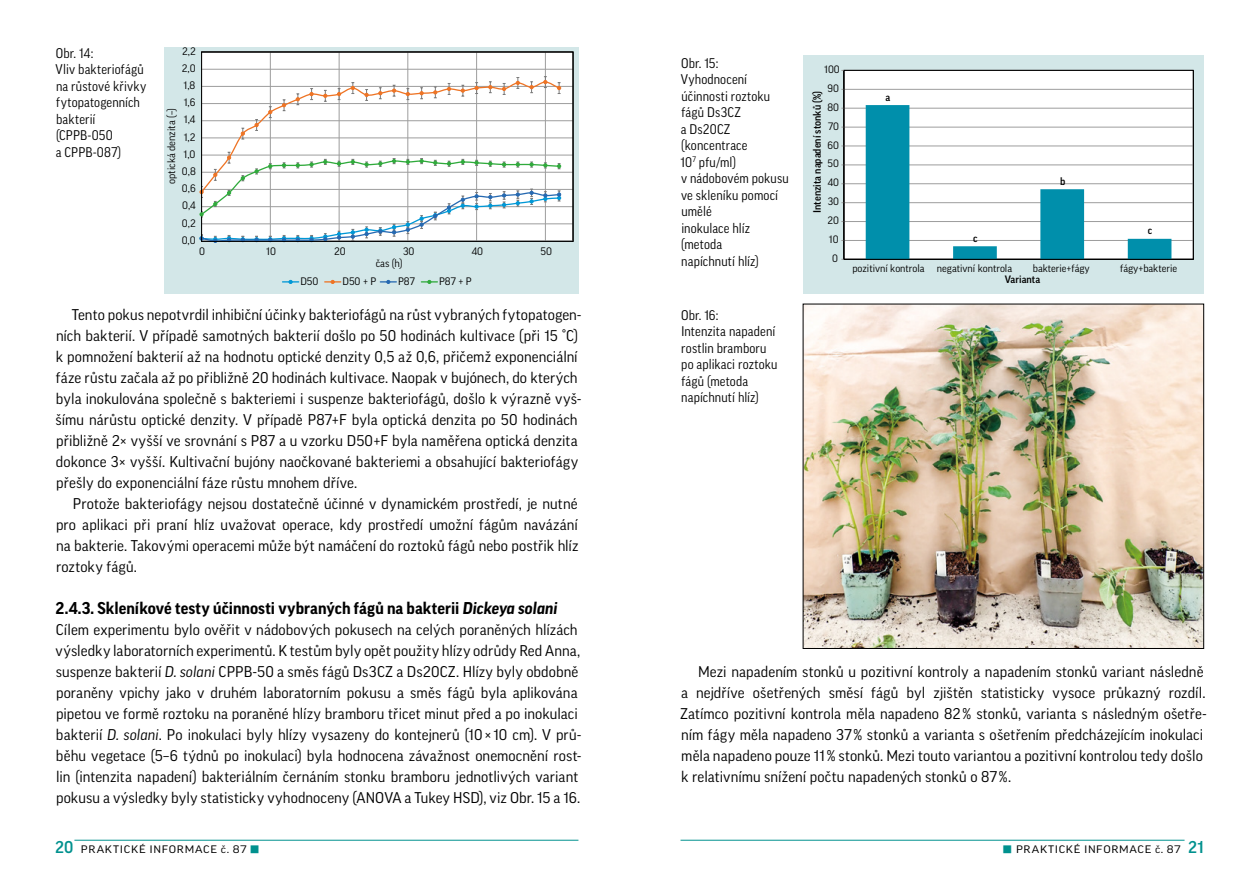
<style>
.page{position:relative;width:1259px;height:893px;background:#fff}
.page>*{position:absolute;margin:0;border:0;box-sizing:border-box;transform-origin:0 0}
.t1{font:700 16.5px "Good Pro";letter-spacing:.005em;color:#000}
.t2{font:15px/21px "Good Pro";letter-spacing:.005em;color:#000}
.t3{font:13.5px/16.5px "Good Pro Narr";letter-spacing:.01em;color:#000}
.t4{font:10.5px "Good Pro";color:#000}
.t5{font:expanded 10.5px "Good Pro";letter-spacing:.065em;color:#000}
.t6{font:10.35px "Good Pro";color:#000}
.t7{font:500 10.35px "Good Pro";letter-spacing:.005em;color:#000}
.s1{font-style:italic}
.s2{font-weight:500;font-stretch:normal;font-size:16.5px;color:#00918e}
.s3{font-family:"Koz Go Pro";font-weight:800;font-stretch:normal;font-size:9.75px;color:#00918e}
</style>
<div class="page">
<div style="left:164px;top:47px;width:414px;height:246px;background:#d3e7e8"></div>
<div style="left:201px;top:52px;width:372px;height:189px;background:#fff"></div>
<hr style="left:201px;top:224px;width:372px;height:1px;background:#9d9d9d">
<hr style="left:201px;top:206px;width:372px;height:1px;background:#9d9d9d">
<hr style="left:201px;top:189px;width:372px;height:1px;background:#9d9d9d">
<hr style="left:201px;top:172px;width:372px;height:1px;background:#9d9d9d">
<hr style="left:201px;top:155px;width:372px;height:1px;background:#9d9d9d">
<hr style="left:201px;top:138px;width:372px;height:1px;background:#9d9d9d">
<hr style="left:201px;top:120px;width:372px;height:1px;background:#9d9d9d">
<hr style="left:201px;top:103px;width:372px;height:1px;background:#9d9d9d">
<hr style="left:201px;top:86px;width:372px;height:1px;background:#9d9d9d">
<hr style="left:201px;top:69px;width:372px;height:1px;background:#9d9d9d">
<hr style="left:270px;top:52px;width:1px;height:189px;background:#9d9d9d">
<hr style="left:339px;top:52px;width:1px;height:189px;background:#9d9d9d">
<hr style="left:407px;top:52px;width:1px;height:189px;background:#9d9d9d">
<hr style="left:476px;top:52px;width:1px;height:189px;background:#9d9d9d">
<hr style="left:545px;top:52px;width:1px;height:189px;background:#9d9d9d">
<svg style="left:200px;top:76px;width:361px;height:167px"></svg>
<svg style="left:282px;top:280px;width:17px;height:4px"></svg>
<svg style="left:325px;top:280px;width:16px;height:4px"></svg>
<svg style="left:380px;top:280px;width:16px;height:4px"></svg>
<svg style="left:421px;top:280px;width:16px;height:4px"></svg>
<div style="left:803px;top:55px;width:400px;height:238px;background:#d3e7e8"></div>
<div style="left:844px;top:70px;width:349px;height:189px;background:#fff"></div>
<hr style="left:844px;top:240px;width:349px;height:1px;background:#9d9d9d">
<hr style="left:844px;top:221px;width:349px;height:1px;background:#9d9d9d">
<hr style="left:844px;top:202px;width:349px;height:1px;background:#9d9d9d">
<hr style="left:844px;top:183px;width:349px;height:1px;background:#9d9d9d">
<hr style="left:844px;top:165px;width:349px;height:1px;background:#9d9d9d">
<hr style="left:844px;top:146px;width:349px;height:1px;background:#9d9d9d">
<hr style="left:844px;top:127px;width:349px;height:1px;background:#9d9d9d">
<hr style="left:844px;top:108px;width:349px;height:1px;background:#9d9d9d">
<hr style="left:844px;top:89px;width:349px;height:1px;background:#9d9d9d">
<svg style="left:865px;top:105px;width:306px;height:154px"></svg>
<hr style="left:844px;top:259px;width:349px;height:1px;background:#000">
<hr style="left:843px;top:70px;width:1px;height:189px;background:#000">
<img style="left:805px;top:306px;width:396px;height:341px">
<hr style="left:74px;top:840px;width:504px;height:1px;background:#00918e">
<hr style="left:680px;top:840px;width:504px;height:1px;background:#00918e">
<p class="t3" style="left:56px;top:45px;width:92px">Obr. 14:<br>Vliv bakteriofágů na růstové křivky fytopatogenních bakterií (CPPB-050<br>a CPPB-087)</p>
<p class="t4" style="left:182px;top:45px;width:15px">2,2</p>
<p class="t4" style="left:182px;top:62px;width:15px">2,0</p>
<p class="t4" style="left:184px;top:79px;width:13px">1,8</p>
<p class="t4" style="left:184px;top:97px;width:13px">1,6</p>
<p class="t4" style="left:165px;top:184px;width:78px;rotate:-90deg">optická denzita (–)</p>
<p class="t4" style="left:184px;top:114px;width:13px">1,4</p>
<p class="t4" style="left:184px;top:131px;width:13px">1,2</p>
<p class="t4" style="left:183px;top:148px;width:13px">1,0</p>
<p class="t4" style="left:182px;top:165px;width:15px">0,8</p>
<p class="t4" style="left:182px;top:182px;width:15px">0,6</p>
<p class="t4" style="left:182px;top:200px;width:15px">0,4</p>
<p class="t4" style="left:182px;top:217px;width:15px">0,2</p>
<p class="t4" style="left:182px;top:234px;width:16px">0,0</p>
<p class="t4" style="left:199px;top:245px;width:7px">0</p>
<p class="t4" style="left:266px;top:245px;width:11px">10</p>
<p class="t4" style="left:334px;top:245px;width:13px">20</p>
<p class="t4" style="left:403px;top:245px;width:13px">30</p>
<p class="t4" style="left:472px;top:245px;width:13px">40</p>
<p class="t4" style="left:540px;top:245px;width:13px">50</p>
<p class="t4" style="left:376px;top:257px;width:28px">čas (h)</p>
<p class="t4" style="left:300px;top:275px;width:20px">D50</p>
<p class="t4" style="left:342px;top:275px;width:35px">D50 + P</p>
<p class="t4" style="left:398px;top:275px;width:18px">P87</p>
<p class="t4" style="left:439px;top:275px;width:34px">P87 + P</p>
<p class="t2" style="left:55px;top:304px;width:527px;text-indent:16px">Tento pokus nepotvrdil inhibiční účinky bakteriofágů na růst vybraných fytopatogen&shy;ních bakterií. V případě samotných bakterií došlo po 50 hodinách kultivace (při 15 °C) k pomnožení bakterií až na hodnotu optické denzity 0,5 až 0,6, přičemž exponenciální fáze růstu začala až po přibližně 20 hodinách kultivace. Naopak v bujónech, do kterých byla inokulována společně s bakteriemi i suspenze bakteriofágů, došlo k výrazně vyš&shy;šímu nárůstu optické denzity. V případě P87+F byla optická denzita po 50 hodinách přibližně 2× vyšší ve srovnání s P87 a u vzorku D50+F byla naměřena optická denzita dokonce 3× vyšší. Kultivační bujóny naočkované bakteriemi a obsahující bakteriofágy přešly do exponenciální fáze růstu mnohem dříve.</p>
<p class="t2" style="left:56px;top:493px;width:524px;text-align:justify;text-indent:17px">Protože bakteriofágy nejsou dostatečně účinné v dynamickém prostředí, je nutné pro aplikaci při praní hlíz uvažovat operace, kdy prostředí umožní fágům navázání na bakterie. Takovými operacemi může být namáčení do roztoků fágů nebo postřik hlíz roztoky fágů.</p>
<p class="t1" style="left:56px;top:599px;width:503px">2.4.3. Skleníkové testy účinnosti vybraných fágů na bakterii <span class="s1">Dickeya solani</span></p>
<p class="t2" style="left:56px;top:619px;width:527px">Cílem experimentu bylo ověřit v nádobových pokusech na celých poraněných hlízách výsledky laboratorních experimentů. K testům byly opět použity hlízy odrůdy Red Anna, suspenze bakterií <span class="s1">D. solani</span> CPPB-50 a směs fágů Ds3CZ a Ds20CZ. Hlízy byly obdobně poraněny vpichy jako v druhém laboratorním pokusu a směs fágů byla aplikována pipetou ve formě roztoku na poraněné hlízy bramboru třicet minut před a po inokulaci bakterií <span class="s1">D. solani</span>. Po inokulaci byly hlízy vysazeny do kontejnerů (10× 10 cm). V prů&shy;běhu vegetace (5–6 týdnů po inokulaci) byla hodnocena závažnost onemocnění rost&shy;lin (intenzita napadení) bakteriálním černáním stonku bramboru jednotlivých variant pokusu a výsledky byly statisticky vyhodnoceny (ANOVA a Tukey HSD), viz Obr. 15 a 16.</p>
<p class="t3" style="left:680px;top:55px;width:110px">Obr. 15:<br>Vyhodnocení účinnosti roztoku fágů Ds3CZ<br>a Ds20CZ (koncentrace<br>10<sup>7</sup> pfu/ml)<br>v nádobovém pokusu ve skleníku pomocí umělé<br>inokulace hlíz (metoda<br>napíchnutí hlíz)</p>
<p class="t3" style="left:681px;top:307px;width:98px">Obr. 16:<br>Intenzita napadení rostlin bramboru po aplikaci roztoku fágů (metoda napíchnutí hlíz)</p>
<p class="t6" style="left:824px;top:63px;width:17px">100</p>
<p class="t6" style="left:827px;top:82px;width:13px">90</p>
<p class="t7" style="left:811px;top:213px;width:124px;rotate:-90deg">Intenzita napadení stonků (%)</p>
<p class="t6" style="left:827px;top:101px;width:13px">80</p>
<p class="t6" style="left:828px;top:120px;width:12px">70</p>
<p class="t6" style="left:827px;top:139px;width:13px">60</p>
<p class="t6" style="left:827px;top:158px;width:13px">50</p>
<p class="t6" style="left:827px;top:177px;width:13px">40</p>
<p class="t6" style="left:827px;top:196px;width:13px">30</p>
<p class="t6" style="left:827px;top:214px;width:13px">20</p>
<p class="t6" style="left:829px;top:233px;width:11px">10</p>
<p class="t6" style="left:832px;top:252px;width:7px">0</p>
<p class="t7" style="left:885px;top:91px;width:6px">a</p>
<p class="t7" style="left:973px;top:232px;width:6px">c</p>
<p class="t7" style="left:1060px;top:175px;width:7px">b</p>
<p class="t7" style="left:1147px;top:225px;width:6px">c</p>
<p class="t6" style="left:852px;top:262px;width:161px">pozitivní kontrola negativní kontrola</p>
<p class="t6" style="left:1032px;top:262px;width:59px">bakterie+fágy</p>
<p class="t6" style="left:1120px;top:262px;width:59px">fágy+bakterie</p>
<p class="t7" style="left:1004px;top:274px;width:37px">Varianta</p>
<p class="t2" style="left:680px;top:661px;width:528px;text-indent:18px">Mezi napadením stonků u pozitivní kontroly a napadením stonků variant následně a nejdříve ošetřených směsí fágů byl zjištěn statisticky vysoce průkazný rozdíl.<br>Zatímco pozitivní kontrola měla napadeno 82% stonků, varianta s následným ošetře&shy;ním fágy měla napadeno 37% stonků a varianta s ošetřením předcházejícím inokulaci měla napadeno pouze 11% stonků. Mezi touto variantou a pozitivní kontrolou tedy došlo k relativnímu snížení počtu napadených stonků o 87%.</p>
<p class="t5" style="left:55px;top:843px;width:206px"><span class="s2">20</span> PRAKTICKÉ INFORMACE č. 87 <span class="s3">■</span></p>
<p class="t5" style="left:1002px;top:843px;width:203px"><span class="s3">■</span> PRAKTICKÉ INFORMACE č. 87 <span class="s2">21</span></p>
</div>
